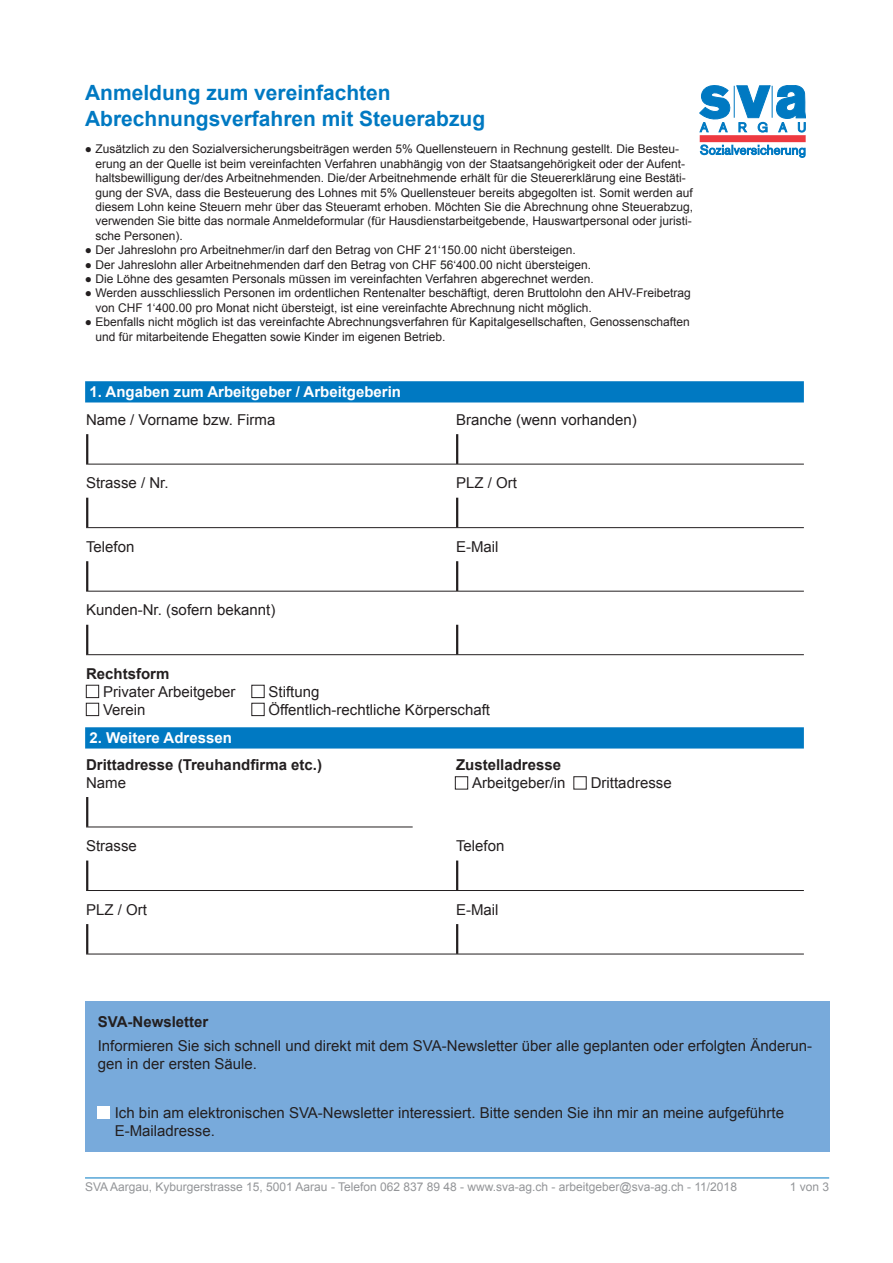
<style>
.page{position:relative;width:893px;height:1263px;background:#fff}
.page>*{position:absolute;margin:0;border:0;box-sizing:border-box;transform-origin:0 0}
.t1{font:700 21px/25.2px "Arial";color:#0079c2}
.t2{font:15px/18px "Arial";color:#231f20}
.t3{font:700 15px "Arial";color:#231f20}
.t4{font:700 15px "Arial";color:#fff}
.t5{font:12px/14.4px "Arial";color:#231f20}
.t6{font:12px "Arial";color:#939598}
.s1{font-weight:700}
</style>
<div class="page">
<hr style="left:85px;top:1177px;width:744px;height:1px;background:#0079c2">
<svg style="left:699px;top:85px;width:71px;height:47px"></svg>
<svg style="left:776px;top:85px;width:30px;height:47px"></svg>
<svg style="left:700px;top:145px;width:105px;height:13px"></svg>
<hr style="left:734px;top:86px;width:1px;height:32px;background:#0079c2">
<hr style="left:772px;top:86px;width:1px;height:32px;background:#0079c2">
<div style="left:700px;top:135px;width:106px;height:7px;background:#ee3a41"></div>
<div style="left:85px;top:381px;width:719px;height:21px;background:#0079c2"></div>
<div style="left:85px;top:727px;width:719px;height:21px;background:#0079c2"></div>
<hr style="left:86px;top:464px;width:718px;height:1px;background:#231f20">
<hr style="left:86px;top:527px;width:718px;height:1px;background:#231f20">
<hr style="left:86px;top:591px;width:718px;height:1px;background:#231f20">
<hr style="left:86px;top:654px;width:718px;height:1px;background:#231f20">
<hr style="left:86px;top:434px;width:2px;height:30px;background:#231f20">
<hr style="left:456px;top:434px;width:2px;height:30px;background:#231f20">
<hr style="left:86px;top:498px;width:2px;height:29px;background:#231f20">
<hr style="left:456px;top:498px;width:2px;height:29px;background:#231f20">
<hr style="left:86px;top:561px;width:2px;height:30px;background:#231f20">
<hr style="left:456px;top:561px;width:2px;height:30px;background:#231f20">
<hr style="left:86px;top:625px;width:2px;height:29px;background:#231f20">
<hr style="left:456px;top:625px;width:2px;height:29px;background:#231f20">
<div style="left:86px;top:685px;width:13px;height:13px;border:1px solid #231f20"></div>
<div style="left:252px;top:685px;width:12px;height:13px;border:1px solid #231f20"></div>
<div style="left:86px;top:703px;width:13px;height:13px;border:1px solid #231f20"></div>
<div style="left:252px;top:703px;width:12px;height:13px;border:1px solid #231f20"></div>
<hr style="left:86px;top:827px;width:327px;height:1px;background:#231f20">
<hr style="left:86px;top:890px;width:718px;height:1px;background:#231f20">
<hr style="left:86px;top:954px;width:718px;height:1px;background:#231f20">
<hr style="left:86px;top:797px;width:2px;height:30px;background:#231f20">
<hr style="left:86px;top:860px;width:2px;height:30px;background:#231f20">
<hr style="left:456px;top:860px;width:2px;height:30px;background:#231f20">
<hr style="left:86px;top:924px;width:2px;height:30px;background:#231f20">
<hr style="left:456px;top:924px;width:2px;height:30px;background:#231f20">
<div style="left:85px;top:1001px;width:744px;height:151px;background:#78aadb"></div>
<div style="left:97px;top:1106px;width:13px;height:12px;background:#fff"></div>
<div style="left:455px;top:776px;width:13px;height:13px;background:#fff;border:1px solid #231f20"></div>
<div style="left:573px;top:776px;width:14px;height:13px;background:#fff;border:1px solid #231f20"></div>
<p class="t1" style="left:85px;top:81px;width:402px">Anmeldung zum vereinfachten<br>Abrechnungsverfahren mit Steuerabzug</p>
<p class="t5" style="left:95px;top:142px;width:599px;text-indent:-11px">● Zusätzlich zu den Sozialversicherungsbeiträgen werden 5% Quellensteuern in Rechnung gestellt. Die Besteu&shy;erung an der Quelle ist beim vereinfachten Verfahren unabhängig von der Staatsangehörigkeit oder der Aufent&shy;haltsbewilligung der/des Arbeitnehmenden. Die/der Arbeitnehmende erhält für die Steuererklärung eine Bestäti&shy;gung der SVA, dass die Besteuerung des Lohnes mit 5% Quellensteuer bereits abgegolten ist. Somit werden auf diesem Lohn keine Steuern mehr über das Steueramt erhoben. Möchten Sie die Abrechnung ohne Steuerabzug, verwenden Sie bitte das normale Anmeldeformular (für Hausdienstarbeitgebende, Hauswartpersonal oder juristi&shy;sche Personen).</p>
<p class="t5" style="left:85px;top:243px;width:492px">● Der Jahreslohn pro Arbeitnehmer/in darf den Betrag von CHF 21‘150.00 nicht übersteigen.</p>
<p class="t5" style="left:85px;top:257px;width:508px">● Der Jahreslohn aller Arbeitnehmenden darf den Betrag von CHF 56‘400.00 nicht übersteigen.</p>
<p class="t5" style="left:85px;top:272px;width:510px">● Die Löhne des gesamten Personals müssen im vereinfachten Verfahren abgerechnet werden.</p>
<p class="t5" style="left:95px;top:286px;width:597px;text-indent:-11px">● Werden ausschliesslich Personen im ordentlichen Rentenalter beschäftigt, deren Bruttolohn den AHV-Freibetrag von CHF 1‘400.00 pro Monat nicht übersteigt, ist eine vereinfachte Abrechnung nicht möglich.</p>
<p class="t5" style="left:95px;top:315px;width:596px;text-indent:-11px">● Ebenfalls nicht möglich ist das vereinfachte Abrechnungsverfahren für Kapitalgesellschaften, Genossenschaften und für mitarbeitende Ehegatten sowie Kinder im eigenen Betrieb.</p>
<p class="t4" style="left:89px;top:382px;width:313px">1. Angaben zum Arbeitgeber / Arbeitgeberin</p>
<p class="t2" style="left:86px;top:411px;width:191px">Name / Vorname bzw. Firma</p>
<p class="t2" style="left:456px;top:411px;width:182px">Branche (wenn vorhanden)</p>
<p class="t2" style="left:86px;top:474px;width:84px">Strasse / Nr.</p>
<p class="t2" style="left:456px;top:474px;width:62px">PLZ / Ort</p>
<p class="t2" style="left:86px;top:538px;width:50px">Telefon</p>
<p class="t2" style="left:456px;top:538px;width:44px">E-Mail</p>
<p class="t2" style="left:86px;top:601px;width:191px">Kunden-Nr. (sofern bekannt)</p>
<p class="t2" style="left:103px;top:665px;width:134px;text-indent:-17px"><span class="s1">Rechtsform<br></span>Privater Arbeitgeber</p>
<p class="t2" style="left:269px;top:683px;width:52px">Stiftung</p>
<p class="t2" style="left:103px;top:701px;width:44px">Verein</p>
<p class="t2" style="left:269px;top:701px;width:223px">Öffentlich-rechtliche Körperschaft</p>
<p class="t4" style="left:89px;top:728px;width:144px">2. Weitere Adressen</p>
<p class="t3" style="left:86px;top:754px;width:237px">Drittadresse (Treuhandfirma etc.)</p>
<p class="t3" style="left:456px;top:754px;width:107px">Zustelladresse</p>
<p class="t2" style="left:86px;top:773px;width:42px">Name</p>
<p class="t2" style="left:472px;top:773px;width:95px">Arbeitgeber/in</p>
<p class="t2" style="left:591px;top:773px;width:82px">Drittadresse</p>
<p class="t2" style="left:86px;top:837px;width:52px">Strasse</p>
<p class="t2" style="left:456px;top:837px;width:50px">Telefon</p>
<p class="t2" style="left:86px;top:900px;width:62px">PLZ / Ort</p>
<p class="t2" style="left:456px;top:900px;width:44px">E-Mail</p>
<p class="t3" style="left:98px;top:1012px;width:112px">SVA-Newsletter</p>
<p class="t2" style="left:98px;top:1037px;width:716px">Informieren Sie sich schnell und direkt mit dem SVA-Newsletter über alle geplanten oder erfolgten Änderun&shy;gen in der ersten Säule.</p>
<p class="t2" style="left:115px;top:1104px;width:671px">Ich bin am elektronischen SVA-Newsletter interessiert. Bitte senden Sie ihn mir an meine aufgeführte<br>E-Mailadresse.</p>
<p class="t6" style="left:85px;top:1179px;width:653px">SVA Aargau, Kyburgerstrasse 15, 5001 Aarau - Telefon 062 837 89 48 - www.sva-ag.ch - arbeitgeber@sva-ag.ch - 11/2018</p>
<p class="t6" style="left:790px;top:1179px;width:41px">1 von 3</p>
</div>
